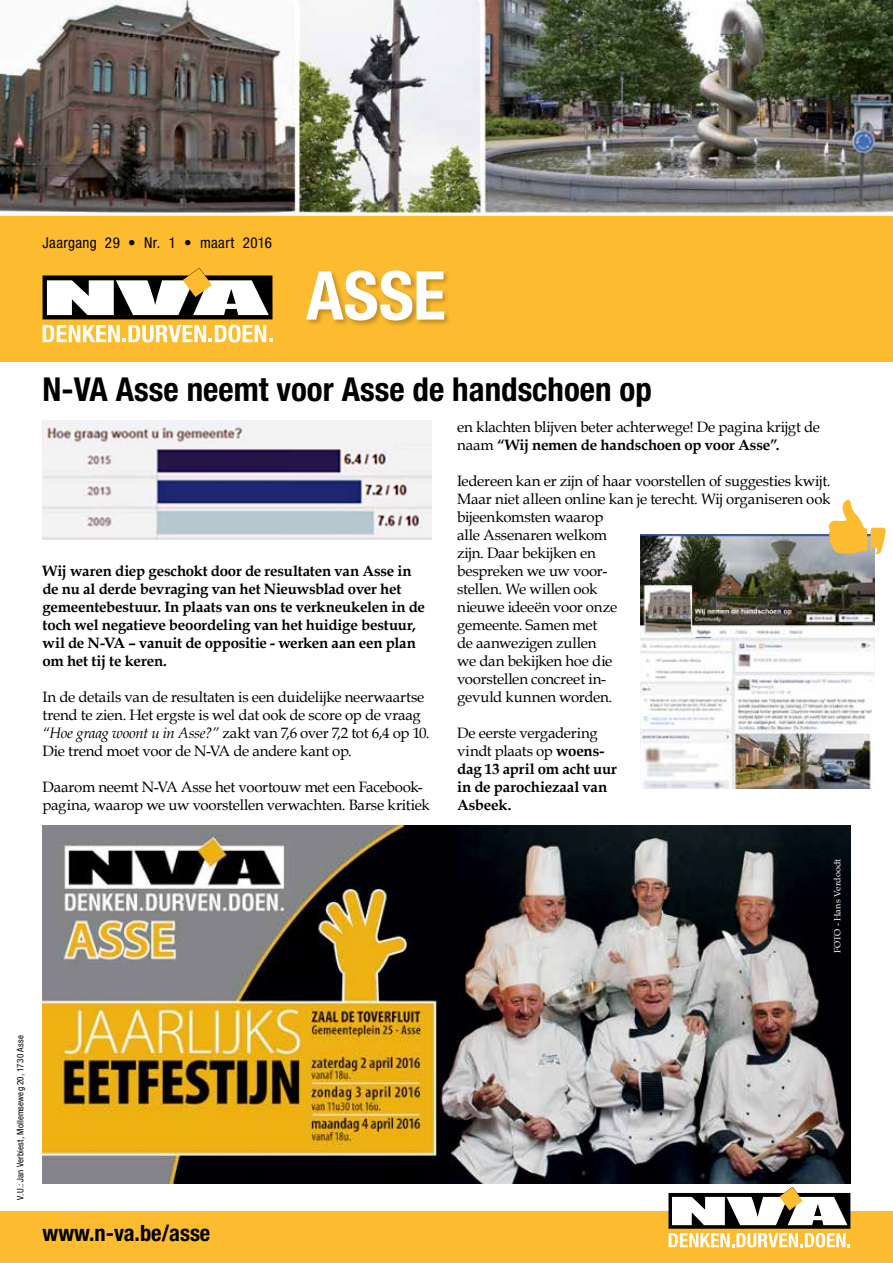
<style>
.page{position:relative;width:893px;height:1263px;background:#fff}
.page>*{position:absolute;margin:0;border:0;box-sizing:border-box;transform-origin:0 0}
.t1{font:700 condensed 67.5px "Helvetica Neue LT Std";color:#fff}
.t2{font:700 condensed 33px "Helvetica Neue LT Std";color:#000}
.t3{font:700 condensed 22.5px "Helvetica Neue LT Std";color:#000}
.t4{font:15px/18px "Book Antiqua";letter-spacing:-.015em;color:#000}
.t5{font:700 15px/18px "Book Antiqua";letter-spacing:-.015em;color:#000}
.t6{font:condensed 15px "Helvetica Neue LT Std";letter-spacing:.025em;color:#000}
.t7{font:condensed 9px "Helvetica Neue LT Std";letter-spacing:.02em;color:#000}
.t8{font:9px "Book Antiqua";letter-spacing:.015em;color:#fff}
.s1{font-style:italic}
.s2{font-weight:700}
.s3{font-weight:400}
</style>
<div class="page">
<div style="left:0;top:1212px;width:893px;height:51px;background:#fdbb30"></div>
<div style="left:0;top:213px;width:893px;height:148px;background:#fdbb30"></div>
<svg style="left:43px;top:268px;width:229px;height:51px"></svg>
<svg style="left:43px;top:325px;width:229px;height:17px"></svg>
<svg style="left:668px;top:1187px;width:182px;height:60px"></svg>
<img style="left:0;top:0;width:893px;height:214px">
<div style="left:305px;top:269px;width:147px;height:59px;background:#000;opacity:.25"></div>
<img style="left:43px;top:826px;width:807px;height:357px">
<img style="left:641px;top:535px;width:234px;height:253px">
<img style="left:43px;top:420px;width:389px;height:119px">
<svg style="left:828px;top:499px;width:58px;height:55px"></svg>
<p class="t6" style="left:43px;top:234px;width:231px">Jaargang 29 • Nr. 1 • maart 2016</p>
<h1 class="t1" style="left:306px;top:255px;width:141px">ASSE</h1>
<h2 class="t2" style="left:43px;top:369px;width:611px">N-VA Asse neemt voor Asse de handschoen op</h2>
<p class="t5" style="left:43px;top:562px;width:384px">Wij waren diep geschokt door de resultaten van Asse in de nu al derde bevraging van het Nieuwsblad over het gemeentebestuur. In plaats van ons te verkneukelen in de toch wel negatieve beoordeling van het huidige bestuur, wil de N-VA – vanuit de oppositie - werken aan een plan om het tij te keren.</p>
<p class="t4" style="left:43px;top:688px;width:389px">In de details van de resultaten is een duidelijke neerwaartse trend te zien. Het ergste is wel dat ook de score op de vraag <span class="s1">“Hoe graag woont u in Asse?”</span> zakt van 7,6 over 7,2 tot 6,4 op 10.<br>Die trend moet voor de N-VA de andere kant op.</p>
<p class="t4" style="left:43px;top:778px;width:389px">Daarom neemt N-VA Asse het voortouw met een Facebook&shy;pagina, waarop we uw voorstellen verwachten. Barse kritiek</p>
<p class="t4" style="left:457px;top:418px;width:364px">en klachten blijven beter achterwege! De pagina krijgt de naam <span class="s2">“Wij nemen de handschoen op voor Asse”.</span></p>
<p class="t4" style="left:457px;top:472px;width:375px">Iedereen kan er zijn of haar voorstellen of suggesties kwijt.<br>Maar niet alleen online kan je terecht. Wij organiseren ook bijeenkomsten waarop<br>alle Assenaren welkom<br>zijn. Daar bekijken en<br>bespreken we uw voor-<br>stellen. We willen ook<br>nieuwe ideeën voor onze<br>gemeente. Samen met<br>de aanwezigen zullen<br>we dan bekijken hoe die<br>voorstellen concreet in-<br>gevuld kunnen worden.</p>
<p class="t5" style="left:457px;top:724px;width:162px"><span class="s3">De eerste vergadering vindt plaats op</span> woens&shy;dag 13 april om acht uur in de parochiezaal van<br>Asbeek.</p>
<p class="t8" style="left:831px;top:953px;width:96px;rotate:-90deg">FOTO - Hans Verdoodt</p>
<p class="t7" style="left:15px;top:1199px;width:166px;rotate:-90deg">V.U.: Jan Verbiest, Mollemseweg 20, 1730 Asse</p>
<h3 class="t3" style="left:43px;top:1219px;width:169px">www.n-va.be/asse</h3>
</div>
